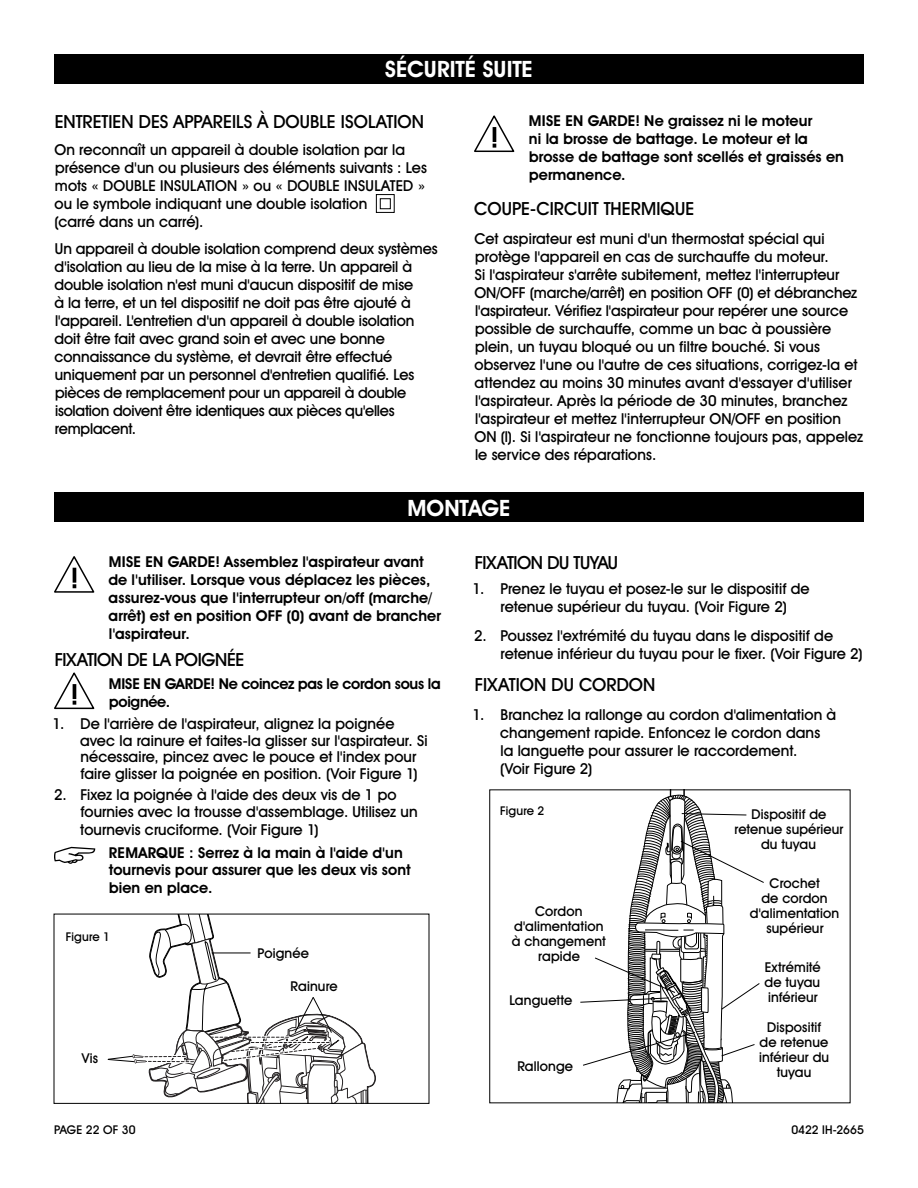
<style>
.page{position:relative;width:918px;height:1188px;background:#fff}
.page>*{position:absolute;margin:0;border:0;box-sizing:border-box;transform-origin:0 0}
.t1{font:700 22.5px "Uline Two Knine";letter-spacing:-.005em;color:#fff}
.t2{font:18px "Uline Two Knine";letter-spacing:-.005em;color:#000}
.t3{font:18px "Uline Two Knine";letter-spacing:-.025em;color:#000}
.t4{font:15px/18px "Uline Two Knine";letter-spacing:.005em;color:#000}
.t5{font:700 15px/18px "Uline Two Knine";letter-spacing:.005em;color:#000}
.t6{font:700 15px/18px "Uline Two Knine";letter-spacing:-.02em;color:#000}
.t7{font:13.5px/15px "Uline Two Knine";letter-spacing:.01em;color:#000;text-align:center}
.t8{font:12px "Uline Two Knine";letter-spacing:.005em;color:#000}
</style>
<div class="page">
<div style="left:54px;top:54px;width:810px;height:30px;background:#000"></div>
<div style="left:376px;top:194px;width:19px;height:19px;border:1px solid #000"></div>
<div style="left:380px;top:198px;width:11px;height:11px;border:1px solid #000"></div>
<svg style="left:474px;top:115px;width:40px;height:37px"></svg>
<svg style="left:54px;top:556px;width:40px;height:37px"></svg>
<svg style="left:54px;top:672px;width:40px;height:37px"></svg>
<svg style="left:54px;top:847px;width:41px;height:17px"></svg>
<div style="left:54px;top:492px;width:810px;height:30px;background:#000"></div>
<svg style="left:107px;top:916px;width:269px;height:186px"></svg>
<div style="left:54px;top:914px;width:375px;height:190px;border:1px solid #000"></div>
<hr style="left:212px;top:953px;width:39px;height:1px;background:#000">
<svg style="left:580px;top:790px;width:185px;height:313px"></svg>
<h1 class="t1" style="left:385px;top:56px;width:149px">SÉCURITÉ SUITE</h1>
<p class="t2" style="left:55px;top:111px;width:371px">ENTRETIEN DES APPAREILS À DOUBLE ISOLATION</p>
<p class="t4" style="left:54px;top:141px;width:374px">On reconnaît un appareil à double isolation par la présence d'un ou plusieurs des éléments suivants : Les mots « DOUBLE INSULATION » ou « DOUBLE INSULATED » ou le symbole indiquant une double isolation<br>(carré dans un carré).</p>
<p class="t4" style="left:55px;top:239px;width:385px">Un appareil à double isolation comprend deux systèmes d'isolation au lieu de la mise à la terre. Un appareil à double isolation n'est muni d'aucun dispositif de mise<br>à la terre, et un tel dispositif ne doit pas être ajouté à l'appareil. L'entretien d'un appareil à double isolation doit être fait avec grand soin et avec une bonne connaissance du système, et devrait être effectué uniquement par un personnel d'entretien qualifié. Les pièces de remplacement pour un appareil à double isolation doivent être identiques aux pièces qu'elles remplacent.</p>
<p class="t5" style="left:529px;top:112px;width:317px">MISE EN GARDE! Ne graissez ni le moteur<br>ni la brosse de battage. Le moteur et la brosse de battage sont scellés et graissés en permanence.</p>
<p class="t2" style="left:474px;top:198px;width:221px">COUPE-CIRCUIT THERMIQUE</p>
<p class="t4" style="left:474px;top:229px;width:390px">Cet aspirateur est muni d'un thermostat spécial qui protège l'appareil en cas de surchauffe du moteur.<br>Si l'aspirateur s'arrête subitement, mettez l'interrupteur ON/OFF (marche/arrêt) en position OFF (0) et débranchez l'aspirateur. Vérifiez l'aspirateur pour repérer une source possible de surchauffe, comme un bac à poussière plein, un tuyau bloqué ou un filtre bouché. Si vous observez l'une ou l'autre de ces situations, corrigez-la et attendez au moins 30 minutes avant d'essayer d'utiliser l'aspirateur. Après la période de 30 minutes, branchez l'aspirateur et mettez l'interrupteur ON/OFF en position ON (l). Si l'aspirateur ne fonctionne toujours pas, appelez le service des réparations.</p>
<h1 class="t1" style="left:407px;top:494px;width:105px">MONTAGE</h1>
<p class="t5" style="left:108px;top:552px;width:334px">MISE EN GARDE! Assemblez l'aspirateur avant de l'utiliser. Lorsque vous déplacez les pièces, assurez-vous que l'interrupteur on/off (marche/ arrêt) est en position OFF (0) avant de brancher l'aspirateur.</p>
<p class="t2" style="left:55px;top:648px;width:191px">FIXATION DE LA POIGNÉE</p>
<p class="t6" style="left:109px;top:675px;width:333px">MISE EN GARDE! Ne coincez pas le cordon sous la poignée.</p>
<p class="t4" style="left:80px;top:715px;width:349px;line-height:16.5px;text-indent:-27px">1. De l'arrière de l'aspirateur, alignez la poignée avec la rainure et faites-la glisser sur l'aspirateur. Si nécessaire, pincez avec le pouce et l'index pour faire glisser la poignée en position. (Voir Figure 1)</p>
<p class="t4" style="left:80px;top:787px;width:339px;line-height:16.5px;text-indent:-26px">2. Fixez la poignée à l'aide des deux vis de 1 po fournies avec la trousse d'assemblage. Utilisez un</p>
<p class="t4" style="left:80px;top:820px;width:240px">tournevis cruciforme. (Voir Figure 1)</p>
<p class="t5" style="left:109px;top:843px;width:303px">REMARQUE : Serrez à la main à l'aide d'un tournevis pour assurer que les deux vis sont bien en place.</p>
<p class="t8" style="left:66px;top:929px;width:46px">Figure 1</p>
<p class="t7" style="left:82px;top:1050px;width:18px">Vis</p>
<p class="t7" style="left:258px;top:946px;width:53px">Poignée</p>
<p class="t7" style="left:291px;top:978px;width:49px">Rainure</p>
<p class="t3" style="left:475px;top:552px;width:145px">FIXATION DU TUYAU</p>
<p class="t4" style="left:473px;top:579px;width:339px;text-align:center">1. Prenez le tuyau et posez-le sur le dispositif de retenue supérieur du tuyau. (Voir Figure 2)</p>
<p class="t4" style="left:500px;top:626px;width:364px;text-indent:-26px">2. Poussez l'extrémité du tuyau dans le dispositif de retenue inférieur du tuyau pour le fixer. (Voir Figure 2)</p>
<p class="t2" style="left:475px;top:674px;width:182px">FIXATION DU CORDON</p>
<p class="t4" style="left:500px;top:705px;width:338px;text-indent:-27px">1. Branchez la rallonge au cordon d'alimentation à changement rapide. Enfoncez le cordon dans la languette pour assurer le raccordement.<br>(Voir Figure 2)</p>
<p class="t8" style="left:500px;top:803px;width:46px">Figure 2</p>
<p class="t7" style="left:512px;top:903px;width:96px">Cordon d'alimentation à changement rapide</p>
<p class="t7" style="left:509px;top:993px;width:64px">Languette</p>
<p class="t7" style="left:517px;top:1059px;width:57px">Rallonge</p>
<p class="t7" style="left:735px;top:807px;width:111px">Dispositif de retenue supérieur du tuyau</p>
<p class="t7" style="left:750px;top:876px;width:91px">Crochet<br>de cordon d'alimentation supérieur</p>
<p class="t7" style="left:765px;top:959px;width:58px;text-align:justify">Extrémité de tuyau inférieur</p>
<p class="t7" style="left:759px;top:1020px;width:72px">Dispositif de retenue inférieur du tuyau</p>
<p class="t8" style="left:54px;top:1122px;width:83px">PAGE 22 OF 30</p>
<p class="t8" style="left:791px;top:1122px;width:74px">0422 IH-2665</p>
</div>
